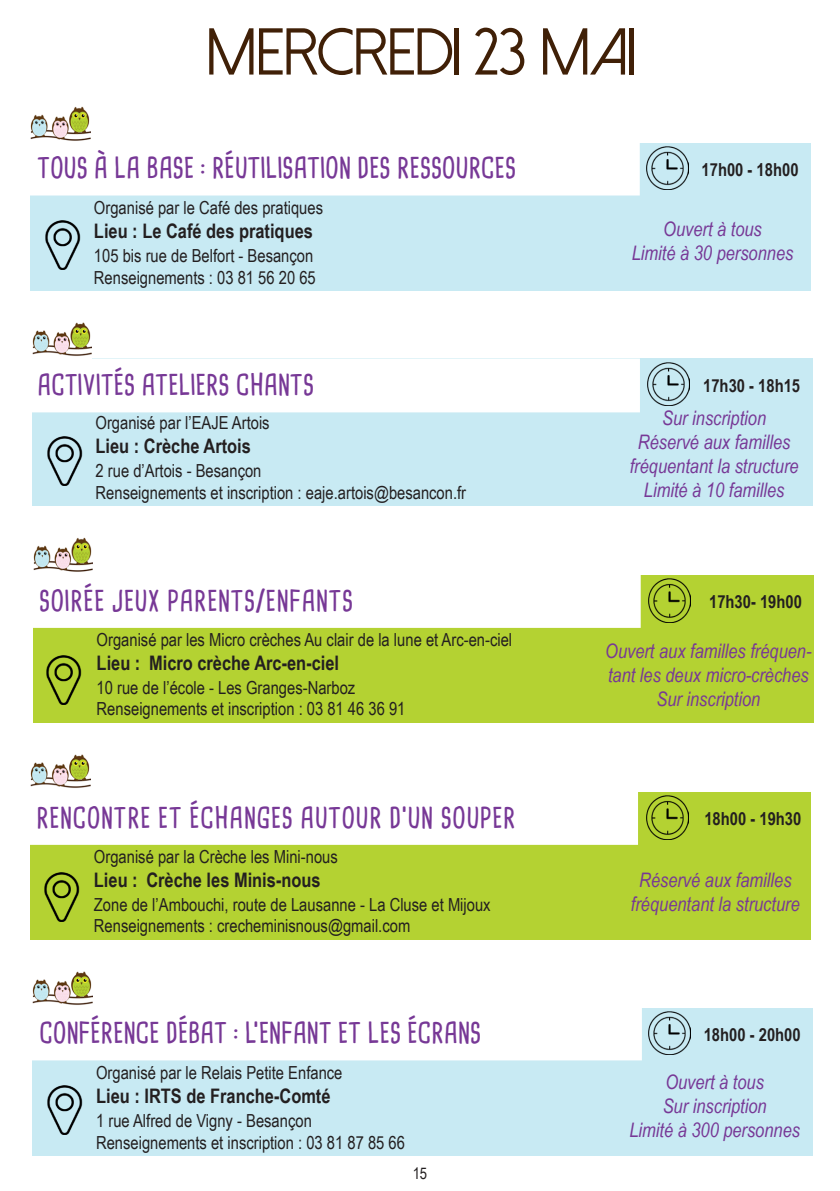
<style>
.page{position:relative;width:840px;height:1191px;background:#fff}
.page>*{position:absolute;margin:0;border:0;box-sizing:border-box;transform-origin:0 0}
.t1{font:66px "Dolce Vita";color:#402007}
.t2{font:700 28px "Cardenio Modern";letter-spacing:-.02em;color:#773896}
.t3{font:700 28px "Cardenio Modern";color:#773896}
.t4{font:italic 20px/24px "Arial Narrow";color:#773896}
.t5{font:700 20px "Arial Narrow";color:#231f20}
.t6{font:18px "Arial Narrow";color:#231f20}
.t7{font:700 18px "Arial Narrow";color:#231f20}
.t8{font:16px "Arial Narrow";color:#231f20}
</style>
<div class="page">
<div style="left:30px;top:143px;width:780px;height:148px;background:#c8eaf3"></div>
<div style="left:30px;top:143px;width:608px;height:51px;background:#fff"></div>
<div style="left:29px;top:142px;width:610px;height:53px;border:2px solid #fff"></div>
<img style="left:45px;top:221px;width:36px;height:49px">
<img style="left:31px;top:106px;width:59px;height:37px">
<img style="left:646px;top:147px;width:41px;height:43px">
<div style="left:32px;top:358px;width:780px;height:148px;background:#c8eaf3"></div>
<div style="left:31px;top:359px;width:607px;height:52px;background:#fff"></div>
<div style="left:30px;top:358px;width:609px;height:54px;border:2px solid #fff"></div>
<img style="left:47px;top:436px;width:36px;height:49px">
<img style="left:32px;top:322px;width:60px;height:34px">
<img style="left:647px;top:362px;width:42px;height:43px">
<div style="left:32px;top:1008px;width:780px;height:147px;background:#c8eaf3"></div>
<div style="left:33px;top:1007px;width:607px;height:52px;background:#fff"></div>
<div style="left:32px;top:1006px;width:609px;height:54px;border:2px solid #fff"></div>
<img style="left:47px;top:1085px;width:36px;height:49px">
<img style="left:33px;top:971px;width:59px;height:37px">
<img style="left:648px;top:1011px;width:41px;height:43px">
<div style="left:33px;top:575px;width:780px;height:148px;background:#b4d232"></div>
<div style="left:32px;top:575px;width:607px;height:52px;background:#fff"></div>
<div style="left:31px;top:574px;width:609px;height:54px;border:2px solid #fff"></div>
<img style="left:648px;top:579px;width:42px;height:43px">
<img style="left:46px;top:655px;width:36px;height:49px">
<img style="left:33px;top:537px;width:60px;height:35px">
<div style="left:30px;top:792px;width:780px;height:148px;background:#b4d232"></div>
<div style="left:29px;top:792px;width:607px;height:52px;background:#fff"></div>
<div style="left:28px;top:791px;width:609px;height:54px;border:2px solid #fff"></div>
<img style="left:646px;top:795px;width:41px;height:44px">
<img style="left:44px;top:872px;width:36px;height:49px">
<img style="left:30px;top:754px;width:60px;height:34px">
<p class="t1" style="left:206px;top:19px;width:430px">MERCREDI 23 MAI</p>
<p class="t2" style="left:37px;top:149px;width:480px">TOUS À LA BASE : RÉUTILISATION DES RESSOURCES</p>
<p class="t7" style="left:701px;top:156px;width:98px">17h00 - 18h00</p>
<p class="t6" style="left:94px;top:194px;width:230px">Organisé par le Café des pratiques</p>
<p class="t5" style="left:94px;top:216px;width:220px">Lieu : Le Café des pratiques</p>
<p class="t6" style="left:94px;top:242px;width:221px">105 bis rue de Belfort - Besançon</p>
<p class="t6" style="left:94px;top:264px;width:223px">Renseignements : 03 81 56 20 65</p>
<p class="t4" style="left:663px;top:217px;width:100px">Ouvert à tous</p>
<p class="t4" style="left:631px;top:241px;width:163px">Limité à 30 personnes</p>
<p class="t2" style="left:37px;top:366px;width:278px">ACTIVITÉS ATELIERS CHANTS</p>
<p class="t7" style="left:702px;top:372px;width:98px">17h30 - 18h15</p>
<p class="t4" style="left:661px;top:405px;width:105px">Sur inscription</p>
<p class="t4" style="left:637px;top:429px;width:154px">Réservé aux familles</p>
<p class="t4" style="left:629px;top:453px;width:170px">fréquentant la structure</p>
<p class="t4" style="left:643px;top:477px;width:142px">Limité à 10 familles</p>
<p class="t6" style="left:95px;top:410px;width:175px">Organisé par l’EAJE Artois</p>
<p class="t5" style="left:95px;top:431px;width:157px">Lieu : Crèche Artois</p>
<p class="t6" style="left:95px;top:458px;width:167px">2 rue d’Artois - Besançon</p>
<p class="t6" style="left:95px;top:479px;width:372px">Renseignements et inscription : eaje.artois@besancon.fr</p>
<p class="t3" style="left:39px;top:581px;width:316px">SOIRÉE JEUX PARENTS/ENFANTS</p>
<p class="t6" style="left:97px;top:626px;width:417px">Organisé par les Micro crèches Au clair de la lune et Arc-en-ciel</p>
<p class="t5" style="left:97px;top:647px;width:244px">Lieu : Micro crèche Arc-en-ciel</p>
<p class="t6" style="left:97px;top:674px;width:260px">10 rue de l’école - Les Granges-Narboz</p>
<p class="t6" style="left:97px;top:696px;width:310px">Renseignements et inscription : 03 81 46 36 91</p>
<p class="t3" style="left:36px;top:798px;width:481px">RENCONTRE ET ÉCHANGES AUTOUR D’UN SOUPER</p>
<p class="t6" style="left:94px;top:843px;width:245px">Organisé par la Crèche les Mini-nous</p>
<p class="t5" style="left:94px;top:864px;width:228px">Lieu : Crèche les Minis-nous</p>
<p class="t6" style="left:94px;top:891px;width:398px">Zone de l’Ambouchi, route de Lausanne - La Cluse et Mijoux</p>
<p class="t6" style="left:94px;top:912px;width:318px">Renseignements : crecheminisnous@gmail.com</p>
<p class="t2" style="left:39px;top:1014px;width:443px">CONFÉRENCE DÉBAT : L’ENFANT ET LES ÉCRANS</p>
<p class="t6" style="left:96px;top:1059px;width:248px">Organisé par le Relais Petite Enfance</p>
<p class="t5" style="left:96px;top:1080px;width:236px">Lieu : IRTS de Franche-Comté</p>
<p class="t6" style="left:96px;top:1107px;width:217px">1 rue Alfred de Vigny - Besançon</p>
<p class="t6" style="left:96px;top:1129px;width:310px">Renseignements et inscription : 03 81 87 85 66</p>
<p class="t8" style="left:412px;top:1161px;width:16px">15</p>
<p class="t7" style="left:708px;top:588px;width:94px">17h30- 19h00</p>
<p class="t4" style="left:605px;top:638px;width:208px">Ouvert aux familles fréquen&shy;tant les deux micro-crèches</p>
<p class="t4" style="left:656px;top:686px;width:105px">Sur inscription</p>
<p class="t7" style="left:704px;top:805px;width:98px">18h00 - 19h30</p>
<p class="t4" style="left:638px;top:867px;width:154px">Réservé aux familles</p>
<p class="t4" style="left:630px;top:891px;width:170px">fréquentant la structure</p>
<p class="t7" style="left:703px;top:1021px;width:98px">18h00 - 20h00</p>
<p class="t4" style="left:665px;top:1069px;width:100px">Ouvert à tous</p>
<p class="t4" style="left:662px;top:1093px;width:105px">Sur inscription</p>
<p class="t4" style="left:629px;top:1117px;width:172px">Limité à 300 personnes</p>
</div>
